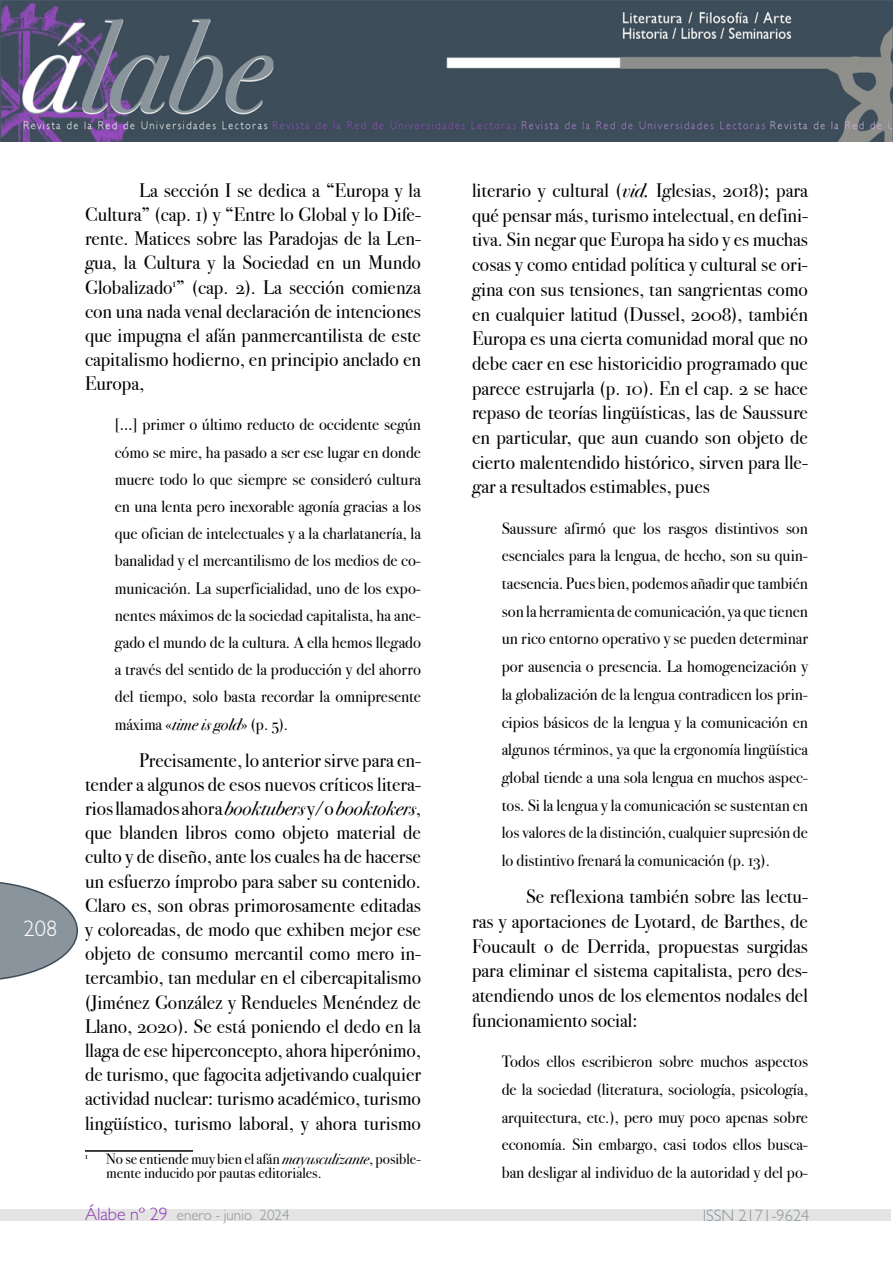
<style>
.page{position:relative;width:893px;height:1263px;background:#fff}
.page>*{position:absolute;margin:0;border:0;box-sizing:border-box;transform-origin:0 0}
.t1{font:300 22.5px "Gill Sans";color:#fff}
.t2{font:19.5px/24.2px "Bodoni Svty Two OSITCTT Book";color:#000;text-align:justify}
.t3{font:16.5px/27.8px "Bodoni Svty Two OSITCTT Book";color:#000;text-align:justify}
.t4{font:300 16.5px "Gill Sans";color:#8b959c}
.t5{font:15px/13.5px "Bodoni Svty Two OSITCTT Book";color:#000}
.t6{font:300 15px "Gill Sans";color:#8b959c}
.s1{font-family:"Bodoni Svty Two OSITCTT Book It"}
.s2{font-size:18px;color:#9038b7}
</style>
<div class="page">
<svg style="left:0;top:882px;width:78px;height:98px"></svg>
<img style="left:0;top:0;width:893px;height:141px">
<div style="left:0;top:1210px;width:891px;height:11px;background:#e4e4e4"></div>
<hr style="left:85px;top:1150px;width:108px;height:2px;background:#000">
<p class="t1" style="left:24px;top:915px;width:35px">208</p>
<p class="t2" style="left:85px;top:178px;width:337px;text-indent:54px">La sección I se dedica a “Europa y la Cultura” (cap. 1) y “Entre lo Global y lo Dife&shy;rente. Matices sobre las Paradojas de la Len&shy;gua, la Cultura y la Sociedad en un Mundo Globalizado<sup>1</sup>” (cap. 2). La sección comienza con una nada venal declaración de intenciones que impugna el afán panmercantilista de este capitalismo hodierno, en principio anclado en Europa,</p>
<p class="t3" style="left:115px;top:411px;width:308px;line-height:27.2px">[…] primer o último reducto de occidente según cómo se mire, ha pasado a ser ese lugar en donde muere todo lo que siempre se consideró cultura en una lenta pero inexorable agonía gracias a los que ofician de intelectuales y a la charlatanería, la banalidad y el mercantilismo de los medios de co&shy;municación. La superficialidad, uno de los expo&shy;nentes máximos de la sociedad capitalista, ha ane&shy;gado el mundo de la cultura. A ella hemos llegado a través del sentido de la producción y del ahorro del tiempo, solo basta recordar la omnipresente máxima «<span class="s1">time is gold</span>» (p. 5).</p>
<p class="t2" style="left:85px;top:748px;width:337px;text-indent:54px">Precisamente, lo anterior sirve para en&shy;tender a algunos de esos nuevos críticos litera&shy;rios llamados ahora <span class="s1">booktubers</span> y/o <span class="s1">booktokers</span>, que blanden libros como objeto material de culto y de diseño, ante los cuales ha de hacerse un esfuerzo ímprobo para saber su contenido.<br>Claro es, son obras primorosamente editadas y coloreadas, de modo que exhiben mejor ese objeto de consumo mercantil como mero in&shy;tercambio, tan medular en el cibercapitalismo (Jiménez González y Rendueles Menéndez de Llano, 2020). Se está poniendo el dedo en la llaga de ese hiperconcepto, ahora hiperónimo, de turismo, que fagocita adjetivando cualquier actividad nuclear: turismo académico, turismo lingüístico, turismo laboral, y ahora turismo</p>
<p class="t5" style="left:106px;top:1153px;width:316px;text-indent:-21px"><sup>1</sup> No se entiende muy bien el afán <span class="s1">mayusculizante</span>, posible&shy;mente inducido por pautas editoriales.</p>
<p class="t2" style="left:472px;top:178px;width:337px;line-height:24.8px">literario y cultural (<span class="s1">vid.</span> Iglesias, 2018); para qué pensar más, turismo intelectual, en defini&shy;tiva. Sin negar que Europa ha sido y es muchas cosas y como entidad política y cultural se ori&shy;gina con sus tensiones, tan sangrientas como en cualquier latitud (Dussel, 2008), también Europa es una cierta comunidad moral que no debe caer en ese historicidio programado que parece estrujarla (p. 10). En el cap. 2 se hace repaso de teorías lingüísticas, las de Saussure en particular, que aun cuando son objeto de cierto malentendido histórico, sirven para lle&shy;gar a resultados estimables, pues</p>
<p class="t3" style="left:502px;top:514px;width:308px">Saussure afirmó que los rasgos distintivos son esenciales para la lengua, de hecho, son su quin&shy;taesencia. Pues bien, podemos añadir que también son la herramienta de comunicación, ya que tienen un rico entorno operativo y se pueden determinar por ausencia o presencia. La homogeneización y la globalización de la lengua contradicen los prin&shy;cipios básicos de la lengua y la comunicación en algunos términos, ya que la ergonomía lingüística global tiende a una sola lengua en muchos aspec&shy;tos. Si la lengua y la comunicación se sustentan en los valores de la distinción, cualquier supresión de lo distintivo frenará la comunicación (p. 13).</p>
<p class="t2" style="left:472px;top:884px;width:337px;line-height:24.8px;text-indent:54px">Se reflexiona también sobre las lectu&shy;ras y aportaciones de Lyotard, de Barthes, de Foucault o de Derrida, propuestas surgidas para eliminar el sistema capitalista, pero des&shy;atendiendo unos de los elementos nodales del funcionamiento social:</p>
<p class="t3" style="left:502px;top:1048px;width:308px">Todos ellos escribieron sobre muchos aspectos de la sociedad (literatura, sociología, psicología, arquitectura, etc.), pero muy poco apenas sobre economía. Sin embargo, casi todos ellos busca&shy;ban desligar al individuo de la autoridad y del po-</p>
<p class="t6" style="left:85px;top:1206px;width:206px"><span class="s2">Álabe nº 29</span> enero - junio 2024</p>
<p class="t4" style="left:703px;top:1205px;width:108px">ISSN 2171-9624</p>
</div>
